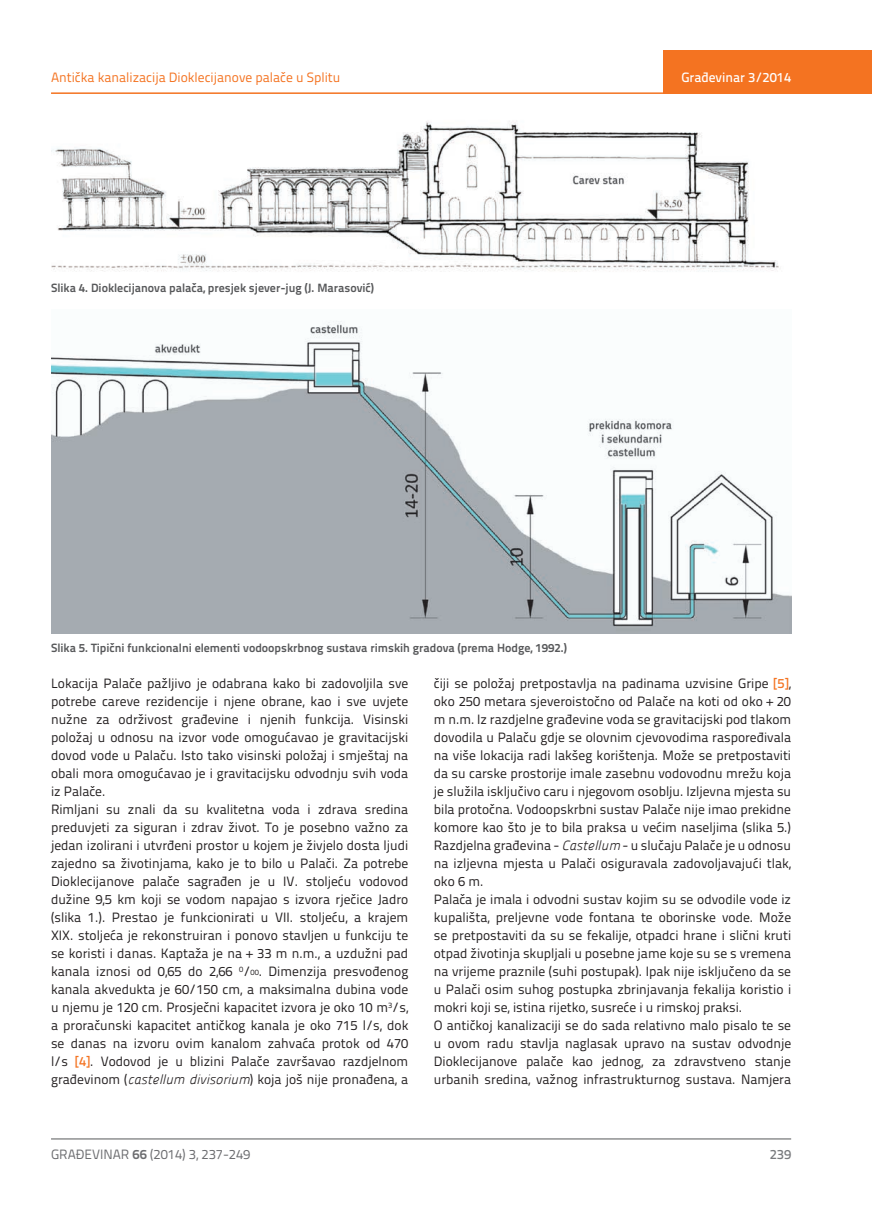
<style>
.page{position:relative;width:872px;height:1212px;background:#fff}
.page>*{position:absolute;margin:0;border:0;box-sizing:border-box;transform-origin:0 0}
.t1{font:13.5px/18px "Titillium Text 22 L";color:#231f20}
.t2{font:13.5px "Titillium Text 22 L";color:#f47321}
.t3{font:13.5px "Titillium Text 22 L";color:#6c6d70}
.t4{font:500 13.5px "Titillium Text 22 L";color:#fff}
.t5{font:500 13.5px "Titillium Text 22 L";color:#787a7d}
.t6{font:700 12px "Titillium Text 22 L";color:#57585a}
.s1{font-size:7.8px}
.s2{font-weight:500;color:#f47321}
.s3{font-family:"Panefresco 250 wt";font-style:italic}
.s4{font-weight:700}
</style>
<div class="page">
<hr style="left:51px;top:92px;width:821px;height:2px;background:#f47321">
<div style="left:663px;top:50px;width:209px;height:44px;background:#f47321"></div>
<hr style="left:51px;top:1139px;width:740px;height:1px;background:#57585a">
<img style="left:51px;top:121px;width:728px;height:151px">
<img style="left:51px;top:321px;width:740px;height:313px">
<p class="t2" style="left:51px;top:68px;width:291px">Antička kanalizacija Dioklecijanove palače u Splitu</p>
<p class="t6" style="left:51px;top:278px;width:324px">Slika 4. Dioklecijanova palača, presjek sjever-jug (J. Marasović)</p>
<p class="t4" style="left:681px;top:67px;width:111px">Građevinar 3/2014</p>
<p class="t6" style="left:51px;top:638px;width:517px">Slika 5. Tipični funkcionalni elementi vodoopskrbnog sustava rimskih gradova (prema Hodge, 1992.)</p>
<p class="t1" style="left:51px;top:673px;width:359px">Lokacija Palače pažljivo je odabrana kako bi zadovoljila sve potrebe careve rezidencije i njene obrane, kao i sve uvjete nužne za održivost građevine i njenih funkcija. Visinski položaj u odnosu na izvor vode omogućavao je gravitacijski dovod vode u Palaču. Isto tako visinski položaj i smještaj na obali mora omogućavao je i gravitacijsku odvodnju svih voda iz Palače.<br>Rimljani su znali da su kvalitetna voda i zdrava sredina preduvjeti za siguran i zdrav život. To je posebno važno za jedan izolirani i utvrđeni prostor u kojem je živjelo dosta ljudi zajedno sa životinjama, kako je to bilo u Palači. Za potrebe Dioklecijanove palače sagrađen je u IV. stoljeću vodovod dužine 9,5 km koji se vodom napajao s izvora rječice Jadro (slika 1.). Prestao je funkcionirati u VII. stoljeću, a krajem XIX. stoljeća je rekonstruiran i ponovo stavljen u funkciju te se koristi i danas. Kaptaža je na + 33 m n.m., a uzdužni pad kanala iznosi od 0,65 do 2,66 <sup>0</sup>/<span class="s1">00</span>. Dimenzija presvođenog kanala akvedukta je 60/150 cm, a maksimalna dubina vode u njemu je 120 cm. Prosječni kapacitet izvora je oko 10 m<sup>3</sup>/s, a proračunski kapacitet antičkog kanala je oko 715 l/s, dok se danas na izvoru ovim kanalom zahvaća protok od 470 l/s <span class="s2">[4]</span>. Vodovod je u blizini Palače završavao razdjelnom građevinom (<span class="s3">castellum divisorium</span>) koja još nije pronađena, a</p>
<p class="t1" style="left:434px;top:673px;width:359px">čiji se položaj pretpostavlja na padinama uzvisine Gripe <span class="s2">[5]</span>, oko 250 metara sjeveroistočno od Palače na koti od oko + 20 m n.m. Iz razdjelne građevine voda se gravitacijski pod tlakom dovodila u Palaču gdje se olovnim cjevovodima raspoređivala na više lokacija radi lakšeg korištenja. Može se pretpostaviti da su carske prostorije imale zasebnu vodovodnu mrežu koja je služila isključivo caru i njegovom osoblju. Izljevna mjesta su bila protočna. Vodoopskrbni sustav Palače nije imao prekidne komore kao što je to bila praksa u većim naseljima (slika 5.)<br>Razdjelna građevina - <span class="s3">Castellum</span> - u slučaju Palače je u odnosu na izljevna mjesta u Palači osiguravala zadovoljavajući tlak, oko 6 m.<br>Palača je imala i odvodni sustav kojim su se odvodile vode iz kupališta, preljevne vode fontana te oborinske vode. Može se pretpostaviti da su se fekalije, otpadci hrane i slični kruti otpad životinja skupljali u posebne jame koje su se s vremena na vrijeme praznile (suhi postupak). Ipak nije isključeno da se u Palači osim suhog postupka zbrinjavanja fekalija koristio i mokri koji se, istina rijetko, susreće i u rimskoj praksi.<br>O antičkoj kanalizaciji se do sada relativno malo pisalo te se u ovom radu stavlja naglasak upravo na sustav odvodnje Dioklecijanove palače kao jednog, za zdravstveno stanje urbanih sredina, važnog infrastrukturnog sustava. Namjera</p>
<p class="t3" style="left:51px;top:1144px;width:201px">GRAĐEVINAR <span class="s4">66</span> (2014) 3, 237-249</p>
<p class="t5" style="left:769px;top:1144px;width:23px">239</p>
</div>
